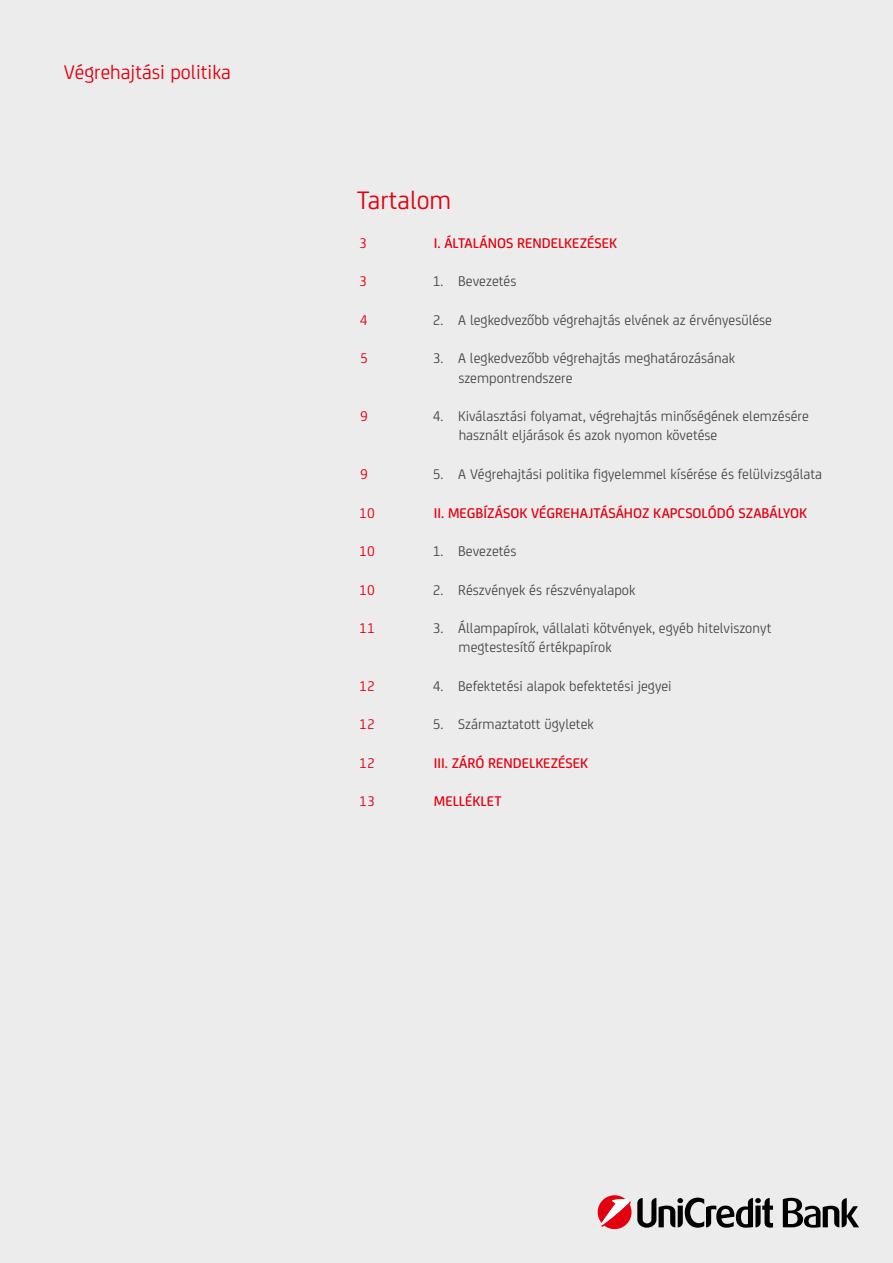
<style>
.page{position:relative;width:893px;height:1263px;background:#ececed}
.page>*{position:absolute;margin:0;border:0;box-sizing:border-box;transform-origin:0 0}
.TOC-Tartalom_PirosFejléc{font:27px "Uni Credit";color:#e3000f}
.t1{font:21px "Uni Credit";color:#e3000f}
.t2{font:15px/19.2px "Uni Credit";color:#494948}
.t3{font:500 15px "Uni Credit";color:#e3000f}
.t4{font:15px "Uni Credit";color:#e3000f}
</style>
<div class="page">
<svg style="left:637px;top:1197px;width:136px;height:31px"></svg>
<svg style="left:783px;top:1198px;width:76px;height:30px"></svg>
<svg style="left:598px;top:1195px;width:33px;height:34px"></svg>
<h2 class="t1" style="left:64px;top:57px;width:169px">Végrehajtási politika</h2>
<p class="TOC-Tartalom_PirosFejléc" style="left:357px;top:181px;width:96px">Tartalom</p>
<p class="t4" style="left:359px;top:232px;width:9px">3</p>
<p class="t3" style="left:434px;top:232px;width:185px">I. ÁLTALÁNOS RENDELKEZÉSEK</p>
<p class="t4" style="left:359px;top:271px;width:9px">3</p>
<p class="t2" style="left:433px;top:271px;width:85px">1. Bevezetés</p>
<p class="t4" style="left:360px;top:309px;width:9px">4</p>
<p class="t2" style="left:433px;top:309px;width:341px">2. A legkedvezőbb végrehajtás elvének az érvényesülése</p>
<p class="t4" style="left:360px;top:348px;width:9px">5</p>
<p class="t2" style="left:458px;top:348px;width:278px;text-indent:-26px">3. A legkedvezőbb végrehajtás meghatározásának szempontrendszere</p>
<p class="t4" style="left:360px;top:406px;width:9px">9</p>
<p class="t2" style="left:459px;top:406px;width:352px;text-indent:-26px">4. Kiválasztási folyamat, végrehajtás minőségének elemzésére használt eljárások és azok nyomon követése</p>
<p class="t4" style="left:360px;top:463px;width:9px">9</p>
<p class="t2" style="left:433px;top:463px;width:391px">5. A Végrehajtási politika figyelemmel kísérése és felülvizsgálata</p>
<p class="t4" style="left:359px;top:502px;width:17px">10</p>
<p class="t3" style="left:434px;top:502px;width:375px">II. MEGBÍZÁSOK VÉGREHAJTÁSÁHOZ KAPCSOLÓDÓ SZABÁLYOK</p>
<p class="t4" style="left:359px;top:540px;width:17px">10</p>
<p class="t2" style="left:433px;top:541px;width:85px">1. Bevezetés</p>
<p class="t4" style="left:359px;top:579px;width:17px">10</p>
<p class="t2" style="left:433px;top:579px;width:204px">2. Részvények és részvényalapok</p>
<p class="t4" style="left:359px;top:617px;width:17px">11</p>
<p class="t2" style="left:459px;top:618px;width:314px;text-indent:-26px">3. Állampapírok, vállalati kötvények, egyéb hitelviszonyt megtestesítő értékpapírok</p>
<p class="t4" style="left:359px;top:675px;width:17px">12</p>
<p class="t2" style="left:433px;top:675px;width:241px">4. Befektetési alapok befektetési jegyei</p>
<p class="t4" style="left:359px;top:714px;width:17px">12</p>
<p class="t2" style="left:433px;top:714px;width:163px">5. Származtatott ügyletek</p>
<p class="t4" style="left:359px;top:752px;width:17px">12</p>
<p class="t3" style="left:434px;top:752px;width:156px">III. ZÁRÓ RENDELKEZÉSEK</p>
<p class="t4" style="left:359px;top:791px;width:17px">13</p>
<p class="t3" style="left:434px;top:790px;width:69px">MELLÉKLET</p>
</div>
